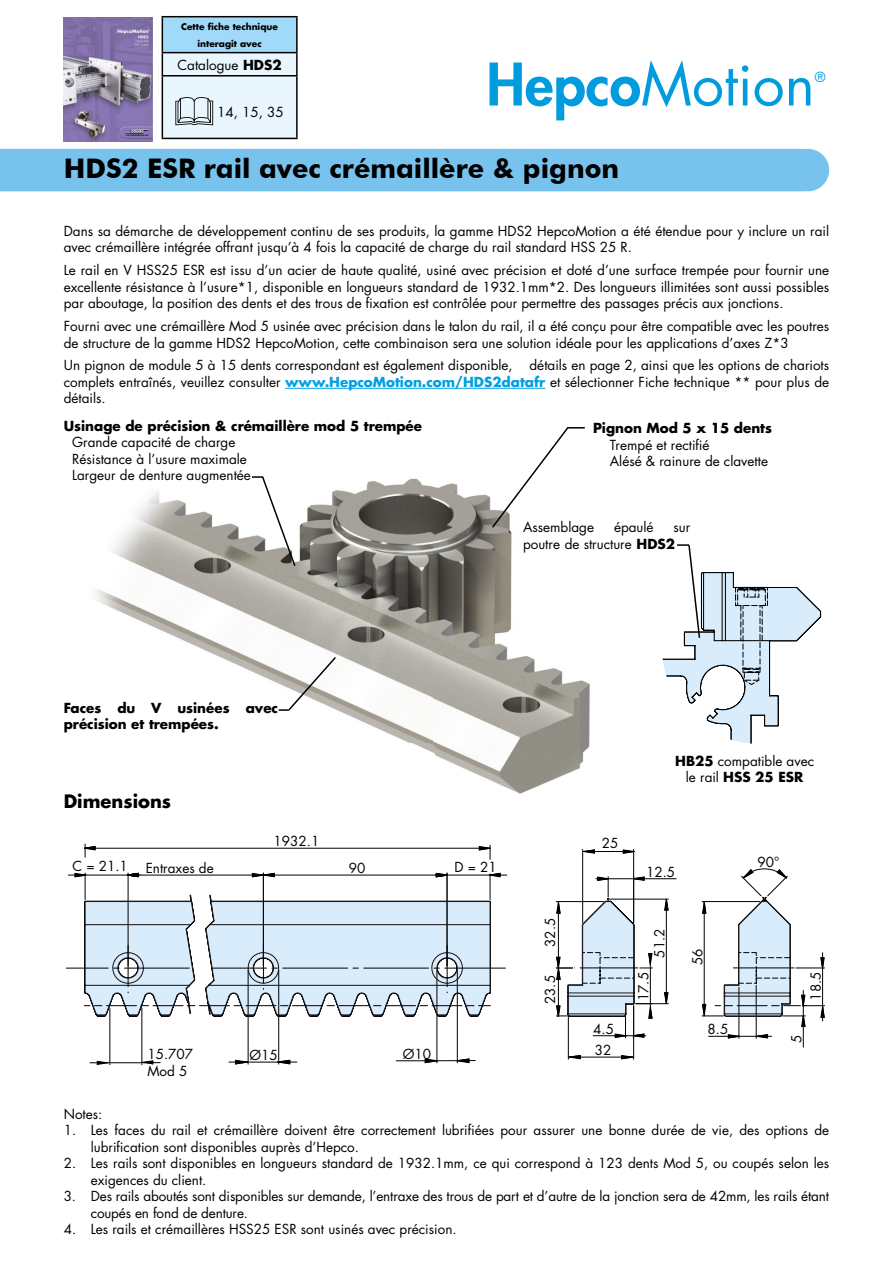
<style>
.page{position:relative;width:893px;height:1263px;background:#fff}
.page>*{position:absolute;margin:0;border:0;box-sizing:border-box;transform-origin:0 0}
.t1{font:57px "Futura Std";color:#009cde}
.t2{font:700 27px "Futura BT";color:#000}
.t3{font:700 18px "Futura LT Pro";color:#000}
.t4{font:13.5px/16.5px "Futura Std";color:#000}
.t5{font:700 13.5px/16.5px "Futura LT Pro";color:#000}
.t6{font:13.5px/21.5px "Futura";color:#000}
.t7{font:13.5px "Futura Std";color:#009cde}
.t8{font:700 9px/16.5px "Futura LT Pro";color:#000;text-align:center}
.s1{font-family:"Futura LT Pro";font-weight:700}
.s2{font-weight:800}
.s3{font-family:"Futura LT Pro";font-weight:700;color:#009fe3}
.s4{font-family:"Futura Std";font-weight:400}
</style>
<div class="page">
<img style="left:96px;top:478px;width:494px;height:316px">
<div style="left:0;top:149px;width:829px;height:42px;background:#78c3ee"></div>
<hr style="left:285px;top:388px;width:260px;height:1px;background:#009fe3">
<svg style="left:490px;top:427px;width:95px;height:102px"></svg>
<svg style="left:252px;top:476px;width:45px;height:92px"></svg>
<svg style="left:279px;top:655px;width:58px;height:57px"></svg>
<img style="left:64px;top:17px;width:89px;height:124px">
<div style="left:162px;top:17px;width:135px;height:36px;background:#a1daf8"></div>
<hr style="left:162px;top:16px;width:136px;height:1px;background:#000">
<hr style="left:162px;top:17px;width:1px;height:35px;background:#000">
<hr style="left:296px;top:17px;width:2px;height:35px;background:#000">
<hr style="left:162px;top:52px;width:136px;height:1px;background:#000">
<hr style="left:296px;top:53px;width:2px;height:22px;background:#000">
<hr style="left:162px;top:75px;width:136px;height:2px;background:#000">
<hr style="left:296px;top:77px;width:2px;height:61px;background:#000">
<hr style="left:162px;top:138px;width:136px;height:1px;background:#000">
<svg style="left:162px;top:53px;width:135px;height:85px;background:#dbe6ee"></svg>
<svg style="left:662px;top:544px;width:160px;height:200px"></svg>
<hr style="left:803px;top:1016px;width:1px;height:31px;background:#000">
<hr style="left:457px;top:970px;width:1px;height:93px;background:#000">
<hr style="left:437px;top:970px;width:1px;height:93px;background:#000">
<hr style="left:278px;top:970px;width:1px;height:94px;background:#000">
<hr style="left:248px;top:970px;width:1px;height:94px;background:#000">
<hr style="left:568px;top:1057px;width:66px;height:1px;background:#000">
<hr style="left:568px;top:1016px;width:1px;height:43px;background:#000">
<hr style="left:633px;top:1006px;width:1px;height:53px;background:#000">
<hr style="left:582px;top:849px;width:1px;height:73px;background:#000">
<hr style="left:633px;top:849px;width:1px;height:73px;background:#000">
<hr style="left:109px;top:1008px;width:1px;height:57px;background:#000">
<hr style="left:141px;top:1008px;width:1px;height:57px;background:#000">
<svg style="left:229px;top:1058px;width:246px;height:6px"></svg>
<svg style="left:90px;top:1060px;width:70px;height:5px"></svg>
<svg style="left:569px;top:1055px;width:12px;height:4px"></svg>
<svg style="left:621px;top:1055px;width:12px;height:4px"></svg>
<svg style="left:84px;top:844px;width:407px;height:15px"></svg>
<svg style="left:583px;top:849px;width:52px;height:5px"></svg>
<svg style="left:66px;top:873px;width:441px;height:143px"></svg>
<svg style="left:556px;top:868px;width:269px;height:170px"></svg>
<p class="t8" style="left:181px;top:18px;width:98px">Cette fiche technique interagit avec</p>
<p class="t4" style="left:178px;top:57px;width:106px">Catalogue <span class="s1">HDS2</span></p>
<p class="t4" style="left:217px;top:104px;width:68px">14, 15, 35</p>
<h1 class="t1" style="left:486px;top:48px;width:330px"><span class="s2">Hepco</span>Motion</h1>
<p class="t7" style="left:815px;top:68px;width:12px">®</p>
<h2 class="t2" style="left:64px;top:152px;width:557px">HDS2 ESR rail avec crémaillère &amp; pignon</h2>
<p class="t4" style="left:64px;top:223px;width:767px">Dans sa démarche de développement continu de ses produits, la gamme HDS2 HepcoMotion a été étendue pour y inclure un rail avec crémaillère intégrée offrant jusqu’à 4 fois la capacité de charge du rail standard HSS 25 R.</p>
<p class="t4" style="left:64px;top:262px;width:767px;text-align:justify">Le rail en V HSS25 ESR est issu d’un acier de haute qualité, usiné avec précision et doté d’une surface trempée pour fournir une excellente résistance à l’usure*1, disponible en longueurs standard de 1932.1mm*2. Des longueurs illimitées sont aussi possibles par aboutage, la position des dents et des trous de fixation est contrôlée pour permettre des passages précis aux jonctions.</p>
<p class="t4" style="left:64px;top:318px;width:767px">Fourni avec une crémaillère Mod 5 usinée avec précision dans le talon du rail, il a été conçu pour être compatible avec les poutres de structure de la gamme HDS2 HepcoMotion, cette combinaison sera une solution idéale pour les applications d’axes Z*3</p>
<p class="t4" style="left:64px;top:357px;width:767px;text-align:justify">Un pignon de module 5 à 15 dents correspondant est également disponible, détails en page 2, ainsi que les options de chariots complets entraînés, veuillez consulter <span class="s3">www.HepcoMotion.com/HDS2datafr</span> et sélectionner Fiche technique ** pour plus de détails.</p>
<p class="t5" style="left:593px;top:419px;width:180px">Pignon Mod 5 x 15 dents</p>
<p class="t4" style="left:610px;top:437px;width:160px">Trempé et rectifié<br>Alésé &amp; rainure de clavette</p>
<p class="t5" style="left:64px;top:417px;width:360px">Usinage de précision &amp; crémaillère mod 5 trempée</p>
<p class="t4" style="left:72px;top:434px;width:180px">Grande capacité de charge<br>Résistance à l’usure maximale<br>Largeur de denture augmentée</p>
<p class="t4" style="left:523px;top:519px;width:73px">Assemblage</p>
<p class="t4" style="left:614px;top:519px;width:41px">épaulé</p>
<p class="t4" style="left:523px;top:519px;width:169px;text-indent:150px">sur poutre de structure <span class="s1">HDS2</span></p>
<p class="t5" style="left:64px;top:699px;width:216px">Faces du V usinées avec précision et trempées.</p>
<h3 class="t3" style="left:64px;top:787px;width:109px">Dimensions</h3>
<p class="t6" style="left:274px;top:831px;width:47px">1932.1</p>
<p class="t6" style="left:73px;top:856px;width:57px">C = 21.1</p>
<p class="t6" style="left:146px;top:858px;width:69px">Entraxes de</p>
<p class="t6" style="left:349px;top:858px;width:18px">90</p>
<p class="t6" style="left:454px;top:857px;width:44px">D = 21</p>
<p class="t6" style="left:147px;top:1044px;width:47px">15.707</p>
<p class="t6" style="left:249px;top:1044px;width:30px">Ø15</p>
<p class="t6" style="left:147px;top:1060px;width:41px">Mod 5</p>
<p class="t6" style="left:403px;top:1043px;width:30px">Ø10</p>
<p class="t6" style="left:539px;top:947px;width:31px;rotate:-90deg">32.5</p>
<p class="t6" style="left:539px;top:1004px;width:31px;rotate:-90deg">23.5</p>
<p class="t4" style="left:675px;top:753px;width:140px"><span class="s1">HB25</span> compatible avec</p>
<p class="t5" style="left:686px;top:769px;width:119px"><span class="s4">le rail</span> HSS 25 ESR</p>
<p class="t6" style="left:602px;top:832px;width:18px">25</p>
<p class="t6" style="left:646px;top:861px;width:31px">12.5</p>
<p class="t6" style="left:593px;top:1018px;width:22px">4.5<br>32</p>
<p class="t6" style="left:649px;top:958px;width:31px;rotate:-90deg">51.2</p>
<p class="t6" style="left:633px;top:1001px;width:31px;rotate:-90deg">17.5</p>
<p class="t6" style="left:687px;top:965px;width:18px;rotate:-90deg">56</p>
<p class="t6" style="left:707px;top:1019px;width:22px">8.5</p>
<p class="t6" style="left:758px;top:851px;width:24px">90°</p>
<p class="t6" style="left:805px;top:1001px;width:31px;rotate:-90deg">18.5</p>
<p class="t6" style="left:786px;top:1043px;width:10px;rotate:-90deg">5</p>
<p class="t4" style="left:64px;top:1105px;width:40px">Notes:</p>
<p class="t4" style="left:91px;top:1122px;width:740px;text-indent:-27px">1. Les faces du rail et crémaillère doivent être correctement lubrifiées pour assurer une bonne durée de vie, des options de lubrification sont disponibles auprès d’Hepco.</p>
<p class="t4" style="left:91px;top:1155px;width:740px;text-indent:-27px">2. Les rails sont disponibles en longueurs standard de 1932.1mm, ce qui correspond à 123 dents Mod 5, ou coupés selon les exigences du client.</p>
<p class="t4" style="left:91px;top:1188px;width:740px;text-indent:-27px">3. Des rails aboutés sont disponibles sur demande, l’entraxe des trous de part et d’autre de la jonction sera de 42mm, les rails étant coupés en fond de denture.</p>
<p class="t4" style="left:64px;top:1221px;width:394px">4. Les rails et crémaillères HSS25 ESR sont usinés avec précision.</p>
</div>
